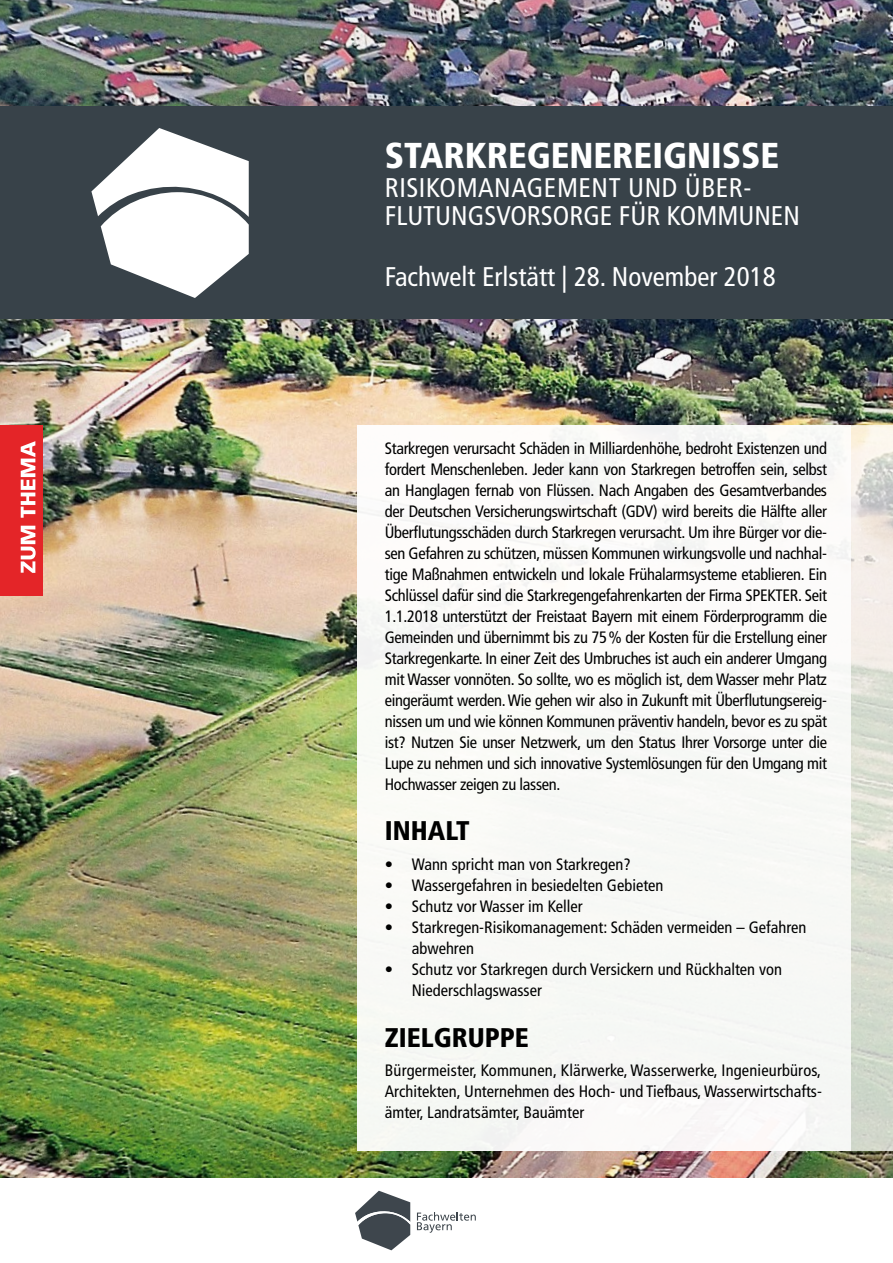
<style>
.page{position:relative;width:893px;height:1263px;background:#fff}
.page>*{position:absolute;margin:0;border:0;box-sizing:border-box;transform-origin:0 0}
.t1{font:900 condensed 36px "Frutiger";color:#fff}
.t2{font:condensed 27px/28.5px "Frutiger";color:#fff}
.t3{font:900 condensed 27px "Frutiger";color:#000}
.t4{font:condensed 16.5px/21px "Frutiger";color:#000;text-align:justify}
</style>
<div class="page">
<img style="left:0;top:0;width:893px;height:1178px">
<svg style="left:850px;top:425px;width:43px;height:725px"></svg>
<div style="left:357px;top:425px;width:493px;height:725px;background:#f9f9f6"></div>
<div style="left:0;top:425px;width:43px;height:170px;background:#e42528"></div>
<svg style="left:21px;top:441px;width:15px;height:132px"></svg>
<div style="left:0;top:106px;width:893px;height:213px;background:#384249"></div>
<svg style="left:417px;top:1212px;width:59px;height:21px"></svg>
<svg style="left:355px;top:1191px;width:55px;height:59px"></svg>
<svg style="left:91px;top:128px;width:158px;height:170px"></svg>
<h1 class="t1" style="left:385px;top:134px;width:396px">STARKREGENEREIGNISSE</h1>
<h2 class="t2" style="left:385px;top:173px;width:417px">RISIKOMANAGEMENT UND ÜBER-<br>FLUTUNGSVORSORGE FÜR KOMMUNEN</h2>
<h2 class="t2" style="left:385px;top:262px;width:392px">Fachwelt Erlstätt | 28. November 2018</h2>
<p class="t4" style="left:385px;top:437px;width:444px">Starkregen verursacht Schäden in Milliardenhöhe, bedroht Existenzen und fordert Menschenleben. Jeder kann von Starkregen betroffen sein, selbst an Hanglagen fernab von Flüssen. Nach Angaben des Gesamtverbandes der Deutschen Versicherungswirtschaft (GDV) wird bereits die Hälfte aller Überflutungsschäden durch Starkregen verursacht. Um ihre Bürger vor die&shy;sen Gefahren zu schützen, müssen Kommunen wirkungsvolle und nachhal&shy;tige Maßnahmen entwickeln und lokale Frühalarmsysteme etablieren. Ein Schlüssel dafür sind die Starkregengefahrenkarten der Firma SPEKTER. Seit 1.1.2018 unterstützt der Freistaat Bayern mit einem Förderprogramm die Gemeinden und übernimmt bis zu 75% der Kosten für die Erstellung einer Starkregenkarte. In einer Zeit des Umbruches ist auch ein anderer Umgang mit Wasser vonnöten. So sollte, wo es möglich ist, dem Wasser mehr Platz eingeräumt werden. Wie gehen wir also in Zukunft mit Überflutungsereig&shy;nissen um und wie können Kommunen präventiv handeln, bevor es zu spät ist? Nutzen Sie unser Netzwerk, um den Status Ihrer Vorsorge unter die Lupe zu nehmen und sich innovative Systemlösungen für den Umgang mit Hochwasser zeigen zu lassen.</p>
<h2 class="t3" style="left:385px;top:815px;width:86px">INHALT</h2>
<p class="t4" style="left:385px;top:854px;width:248px">• Wann spricht man von Starkregen?</p>
<p class="t4" style="left:385px;top:875px;width:280px">• Wassergefahren in besiedelten Gebieten</p>
<p class="t4" style="left:385px;top:896px;width:199px">• Schutz vor Wasser im Keller</p>
<p class="t4" style="left:412px;top:917px;width:396px;text-indent:-27px">• Starkregen-Risikomanagement: Schäden vermeiden – Gefahren abwehren</p>
<p class="t4" style="left:412px;top:959px;width:372px;text-indent:-27px">• Schutz vor Starkregen durch Versickern und Rückhalten von<br>Niederschlagswasser</p>
<h2 class="t3" style="left:385px;top:1021px;width:146px">ZIELGRUPPE</h2>
<p class="t4" style="left:385px;top:1060px;width:439px">Bürgermeister, Kommunen, Klärwerke, Wasserwerke, Ingenieurbüros, Architekten, Unternehmen des Hoch- und Tiefbaus, Wasserwirtschafts&shy;ämter, Landratsämter, Bauämter</p>
</div>
